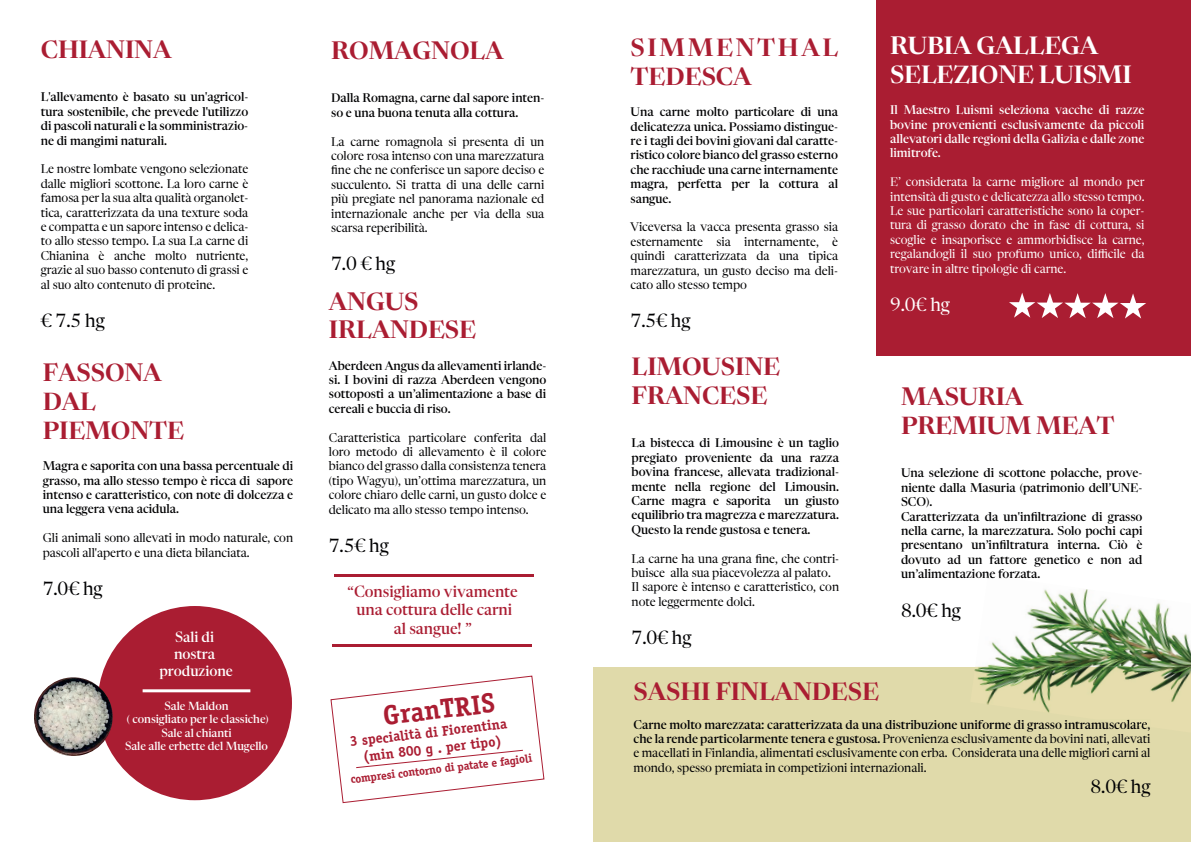
<style>
.page{position:relative;width:1191px;height:842px;background:#fff}
.page>*{position:absolute;margin:0;border:0;box-sizing:border-box;transform-origin:0 0}
.t1{font:700 27.5px "Officina Serif Std";color:#aa1d32}
.t2{font:600 24px/28.8px "Newsreader Display";letter-spacing:-.005em;color:#aa1d32}
.t3{font:600 24px/28.8px "Newsreader Display";letter-spacing:-.01em;color:#fff}
.t4{font:600 24px/28.8px "Newsreader Display";letter-spacing:.11em;color:#aa1d32}
.t5{font:18px "Newsreader Display";letter-spacing:-.005em;color:#000002}
.t6{font:18px "Newsreader Display";color:#fff}
.t7{font:500 15.2px/18.3px "Newsreader Display";letter-spacing:-.005em;color:#aa1d32;text-align:center}
.t8{font:700 14.1px/16.5px "Officina Serif Std";color:#aa1d32;text-align:center}
.t9{font:500 14px/16.8px "Newsreader Display";letter-spacing:-.005em;color:#fff;text-align:center}
.t10{font:12px/14.4px "Newsreader Display";letter-spacing:-.005em;color:#000002;text-align:justify}
.t11{font:500 12px/14.4px "Newsreader Display";letter-spacing:-.005em;color:#000002;text-align:justify}
.t12{font:12px/14.4px "Newsreader Display";letter-spacing:-.005em;color:#fff;text-align:justify}
.t13{font:500 12px/14.4px "Newsreader Display";letter-spacing:-.005em;color:#fff;text-align:justify}
.t14{font:700 11.6px "Officina Serif Std";color:#aa1d32}
.t15{font:500 11.2px/13.4px "Newsreader Display";letter-spacing:-.005em;color:#fff;text-align:center}
.s1{font-weight:500}
</style>
<div class="page">
<div style="left:98px;top:606px;width:194px;height:194px;background:#aa1d32;border-radius:50%"></div>
<div style="left:593px;top:667px;width:598px;height:175px;background:#e0daaa"></div>
<div style="left:876px;top:0;width:315px;height:356px;background:#aa1d32"></div>
<img style="left:975px;top:578px;width:216px;height:89px">
<img style="left:974px;top:667px;width:217px;height:46px">
<img style="left:1116px;top:719px;width:33px;height:8px">
<img style="left:987px;top:575px;width:18px;height:3px">
<img style="left:34px;top:677px;width:79px;height:79px;border-radius:39px">
<hr style="left:332px;top:644px;width:199px;height:3px;background:#aa1d32">
<hr style="left:334px;top:574px;width:200px;height:2px;background:#aa1d32">
<svg style="left:330px;top:675px;width:215px;height:129px"></svg>
<hr style="left:143px;top:689px;width:107px;height:3px;background:#fff">
<svg style="left:1009px;top:293px;width:137px;height:25px"></svg>
<h2 class="t2" style="left:41px;top:33px;width:132px">CHIANINA</h2>
<p class="t11" style="left:41px;top:89px;width:209px">L'allevamento è basato su un'agricol&shy;tura sostenibile, che prevede l'utilizzo di pascoli naturali e la somministrazio&shy;ne di mangimi naturali.</p>
<p class="t10" style="left:41px;top:161px;width:209px">Le nostre lombate vengono selezionate dalle migliori scottone. La loro carne è famosa per la sua alta qualità organolet&shy;tica, caratterizzata da una texture soda e compatta e un sapore intenso e delica&shy;to allo stesso tempo. La sua La carne di Chianina è anche molto nutriente, grazie al suo basso contenuto di grassi e al suo alto contenuto di proteine.</p>
<h3 class="t5" style="left:41px;top:306px;width:66px">€ 7.5 hg</h3>
<h2 class="t2" style="left:43px;top:356px;width:143px">FASSONA<br>DAL<br>PIEMONTE</h2>
<p class="t11" style="left:43px;top:457px;width:252px">Magra e saporita con una bassa percentuale di grasso, ma allo stesso tempo è ricca di sapore intenso e caratteristico, con note di dolcezza e una leggera vena acidula.</p>
<p class="t10" style="left:43px;top:529px;width:252px">Gli animali sono allevati in modo naturale, con pascoli all'aperto e una dieta bilanciata.</p>
<h3 class="t5" style="left:43px;top:574px;width:61px">7.0€ hg</h3>
<p class="t9" style="left:159px;top:627px;width:75px">Sali di nostra produzione</p>
<p class="t15" style="left:125px;top:698px;width:145px">Sale Maldon<br>( consigliato per le classiche)<br>Sale al chianti<br>Sale alle erbette del Mugello</p>
<h2 class="t2" style="left:331px;top:34px;width:174px">ROMAGNOLA</h2>
<p class="t11" style="left:331px;top:90px;width:215px">Dalla Romagna, carne dal sapore inten&shy;so e una buona tenuta alla cottura.</p>
<p class="t10" style="left:331px;top:133px;width:215px">La carne romagnola si presenta di un colore rosa intenso con una marezzatura fine che ne conferisce un sapore deciso e succulento. Si tratta di una delle carni più pregiate nel panorama nazionale ed internazionale anche per via della sua scarsa reperibilità.</p>
<h3 class="t5" style="left:331px;top:250px;width:66px">7.0 € hg</h3>
<h2 class="t2" style="left:329px;top:284px;width:149px">ANGUS<br>IRLANDESE</h2>
<p class="t11" style="left:329px;top:357px;width:219px">Aberdeen Angus da allevamenti irlande&shy;si. I bovini di razza Aberdeen vengono sottoposti a un’alimentazione a base di cereali e buccia di riso.</p>
<p class="t10" style="left:329px;top:429px;width:219px">Caratteristica particolare conferita dal loro metodo di allevamento è il colore bianco del grasso dalla consistenza tenera (tipo Wagyu), un’ottima marezzatura, un colore chiaro delle carni, un gusto dolce e delicato ma allo stesso tempo intenso.</p>
<h3 class="t5" style="left:329px;top:531px;width:61px">7.5€ hg</h3>
<p class="t7" style="left:347px;top:581px;width:172px">“Consigliamo vivamente una cottura delle carni al sangue! ”</p>
<h1 class="t1" style="left:381px;top:699px;width:114px;rotate:-7deg">GranTRIS</h1>
<p class="t8" style="left:349px;top:734px;width:160px;rotate:-7deg">3 specialità di Fiorentina (min 800 g . per tipo)</p>
<p class="t14" style="left:350px;top:772px;width:184px;rotate:-7deg">compresi contorno di patate e fagioli</p>
<h2 class="t3" style="left:890px;top:29px;width:243px">RUBIA GALLEGA<br>SELEZIONE LUISMI</h2>
<p class="t13" style="left:890px;top:101px;width:256px">Il Maestro Luismi seleziona vacche di razze bovine provenienti esclusivamente da piccoli allevatori dalle regioni della Galizia e dalle zone limitrofe.</p>
<p class="t12" style="left:890px;top:173px;width:256px">E’ considerata la carne migliore al mondo per intensità di gusto e delicatezza allo stesso tempo.<br>Le sue particolari caratteristiche sono la coper&shy;tura di grasso dorato che in fase di cottura, si scoglie e insaporisce e ammorbidisce la carne, regalandogli il suo profumo unico, difficile da trovare in altre tipologie di carne.</p>
<h3 class="t6" style="left:890px;top:290px;width:61px">9.0€ hg</h3>
<h2 class="t4" style="left:630px;top:31px;width:209px">SIMMENTHAL<br>TEDESCA</h2>
<p class="t11" style="left:630px;top:103px;width:209px">Una carne molto particolare di una delicatezza unica. Possiamo distingue&shy;re i tagli dei bovini giovani dal caratte&shy;ristico colore bianco del grasso esterno che racchiude una carne internamente magra, perfetta per la cottura al sangue.</p>
<p class="t10" style="left:630px;top:219px;width:209px">Viceversa la vacca presenta grasso sia esternamente sia internamente, è quindi caratterizzata da una tipica marezzatura, un gusto deciso ma deli&shy;cato allo stesso tempo</p>
<h3 class="t5" style="left:630px;top:307px;width:61px">7.5€ hg</h3>
<h2 class="t2" style="left:631px;top:350px;width:150px">LIMOUSINE<br>FRANCESE</h2>
<p class="t11" style="left:631px;top:435px;width:209px">La bistecca di Limousine è un taglio pregiato proveniente da una razza bovina francese, allevata tradizional&shy;mente nella regione del Limousin.<br>Carne magra e saporita un giusto equilibrio tra magrezza e marezzatura.<br>Questo la rende gustosa e tenera.</p>
<p class="t10" style="left:631px;top:550px;width:209px;text-align:left">La carne ha una grana fine, che contri&shy;buisce alla sua piacevolezza al palato.<br>Il sapore è intenso e caratteristico, con note leggermente dolci.</p>
<h3 class="t5" style="left:631px;top:623px;width:61px">7.0€ hg</h3>
<h2 class="t2" style="left:633px;top:674px;width:247px">SASHI FINLANDESE</h2>
<p class="t10" style="left:633px;top:716px;width:518px"><span class="s1">Carne molto marezzata: caratterizzata da una distribuzione uniforme di grasso intramuscolare, che la rende particolarmente tenera e gustosa.</span> Provenienza esclusivamente da bovini nati, allevati e macellati in Finlandia, alimentati esclusivamente con erba. Considerata una delle migliori carni al mondo, spesso premiata in competizioni internazionali.</p>
<h3 class="t5" style="left:1090px;top:772px;width:61px">8.0€ hg</h3>
<h2 class="t2" style="left:901px;top:380px;width:215px">MASURIA<br>PREMIUM MEAT</h2>
<p class="t11" style="left:901px;top:465px;width:243px;text-align:left">Una selezione di scottone polacche, prove&shy;niente dalla Masuria (patrimonio dell’UNE-SCO).<br>Caratterizzata da un'infiltrazione di grasso nella carne, la marezzatura. Solo pochi capi presentano un’infiltratura interna. Ciò è dovuto ad un fattore genetico e non ad un’alimentazione forzata.</p>
<h3 class="t5" style="left:901px;top:596px;width:61px">8.0€ hg</h3>
</div>
